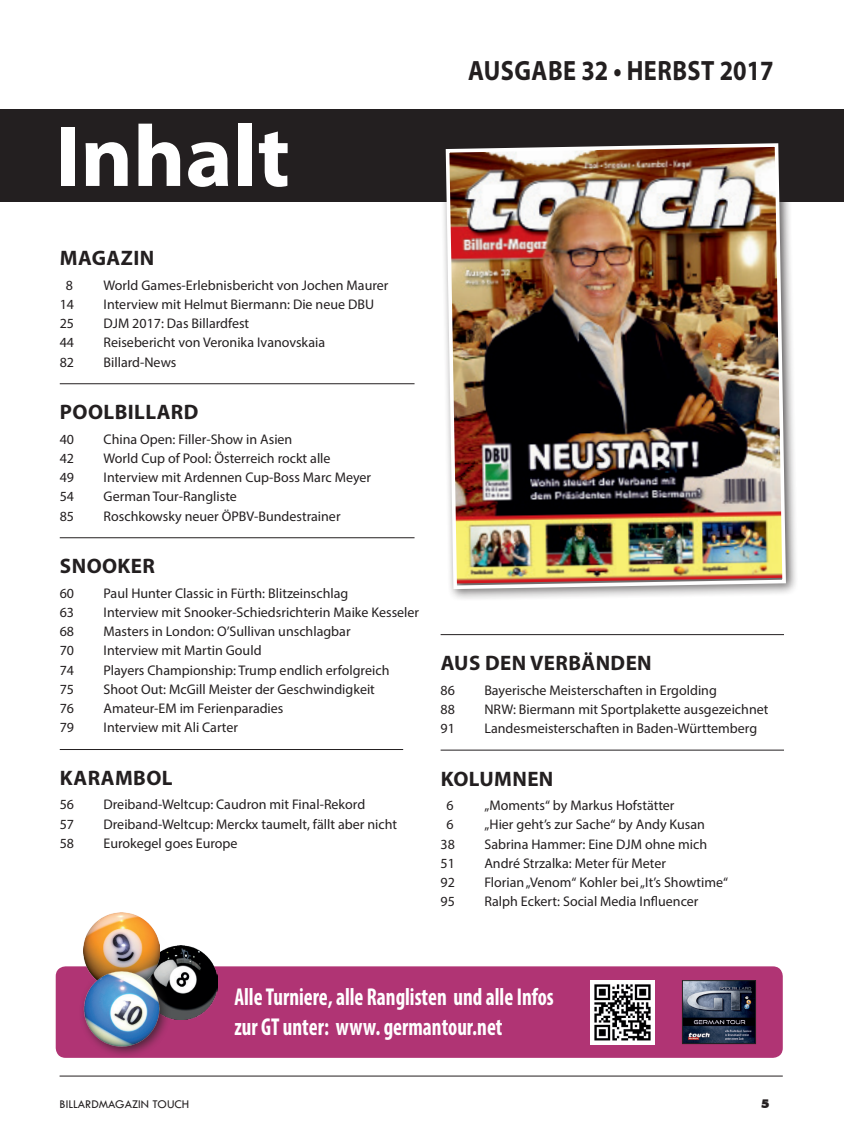
<style>
.page{position:relative;width:844px;height:1141px;background:#fff}
.page>*{position:absolute;margin:0;border:0;box-sizing:border-box;transform-origin:0 0}
.t1{font:700 87.5px "Myriad Web Pro";color:#fff}
.t2{font:700 28px "Myriad Pro";letter-spacing:.02em;color:#231f20;scale:.87 1}
.t3{font:700 condensed 24.5px/29.4px "Myriad Pro";color:#fff;scale:.87 1}
.t4{font:700 21px "Myriad Pro";letter-spacing:.02em;color:#231f20}
.t5{font:14px "Myriad Pro";color:#231f20}
.t6{font:12.25px "Tw Cen";color:#231f20}
.t7{font:900 12.25px "Futura BT";color:#231f20}
</style>
<div class="page">
<div style="left:0;top:109px;width:843px;height:93px;background:#231f20"></div>
<hr style="left:60px;top:383px;width:354px;height:1px;background:#231f20">
<hr style="left:60px;top:537px;width:354px;height:1px;background:#231f20">
<hr style="left:60px;top:749px;width:343px;height:1px;background:#231f20">
<hr style="left:440px;top:634px;width:343px;height:1px;background:#231f20">
<hr style="left:440px;top:750px;width:343px;height:1px;background:#231f20">
<hr style="left:60px;top:1076px;width:722px;height:1px;background:#231f20">
<div style="left:56px;top:966px;width:726px;height:92px;background:#b03474;border-radius:10px"></div>
<img style="left:684px;top:982px;width:69px;height:60px">
<div style="left:682px;top:980px;width:73px;height:64px;border:1px solid #231f20"></div>
<img style="left:590px;top:980px;width:64px;height:64px">
<img style="left:171px;top:946px;width:46px;height:73px">
<div style="left:87px;top:915px;width:93px;height:95px;background:#231f20;opacity:.01"></div>
<img style="left:83px;top:912px;width:76px;height:53px">
<div style="left:78px;top:965px;width:93px;height:93px;background:#231f20;opacity:.75"></div>
<img style="left:83px;top:970px;width:76px;height:76px">
<div style="left:439px;top:137px;width:359px;height:465px;background:#231f20;opacity:.75"></div>
<img style="left:444px;top:141px;width:343px;height:450px">
<h1 class="t1" style="left:55px;top:109px;width:236px">Inhalt</h1>
<h2 class="t2" style="left:468px;top:52px;width:352px">AUSGABE 32 • HERBST 2017</h2>
<h3 class="t4" style="left:60px;top:244px;width:96px">MAGAZIN</h3>
<p class="t5" style="left:66px;top:276px;width:9px">8</p>
<p class="t5" style="left:103px;top:276px;width:286px">World Games-Erlebnisbericht von Jochen Maurer</p>
<p class="t5" style="left:60px;top:296px;width:16px">14</p>
<p class="t5" style="left:103px;top:296px;width:272px">Interview mit Helmut Biermann: Die neue DBU</p>
<p class="t5" style="left:60px;top:315px;width:16px">25</p>
<p class="t5" style="left:103px;top:315px;width:147px">DJM 2017: Das Billardfest</p>
<p class="t5" style="left:60px;top:334px;width:16px">44</p>
<p class="t5" style="left:103px;top:334px;width:223px">Reisebericht von Veronika Ivanovskaia</p>
<p class="t5" style="left:60px;top:353px;width:16px">82</p>
<p class="t5" style="left:103px;top:353px;width:74px">Billard-News</p>
<h3 class="t4" style="left:60px;top:398px;width:140px">POOLBILLARD</h3>
<p class="t5" style="left:60px;top:430px;width:16px">40</p>
<p class="t5" style="left:103px;top:430px;width:190px">China Open: Filler-Show in Asien</p>
<p class="t5" style="left:60px;top:450px;width:16px">42</p>
<p class="t5" style="left:103px;top:450px;width:228px">World Cup of Pool: Österreich rockt alle</p>
<p class="t5" style="left:60px;top:469px;width:16px">49</p>
<p class="t5" style="left:103px;top:469px;width:269px">Interview mit Ardennen Cup-Boss Marc Meyer</p>
<p class="t5" style="left:60px;top:488px;width:16px">54</p>
<p class="t5" style="left:103px;top:488px;width:135px">German Tour-Rangliste</p>
<p class="t5" style="left:60px;top:507px;width:16px">85</p>
<p class="t5" style="left:103px;top:507px;width:238px">Roschkowsky neuer ÖPBV-Bundestrainer</p>
<h3 class="t4" style="left:60px;top:552px;width:97px">SNOOKER</h3>
<p class="t5" style="left:60px;top:584px;width:16px">60</p>
<p class="t5" style="left:103px;top:584px;width:246px">Paul Hunter Classic in Fürth: Blitzeinschlag</p>
<p class="t5" style="left:60px;top:604px;width:16px">63</p>
<p class="t5" style="left:103px;top:604px;width:317px">Interview mit Snooker-Schiedsrichterin Maike Kesseler</p>
<p class="t5" style="left:60px;top:623px;width:16px">68</p>
<p class="t5" style="left:103px;top:623px;width:248px">Masters in London: O’Sullivan unschlagbar</p>
<p class="t5" style="left:60px;top:642px;width:16px">70</p>
<p class="t5" style="left:103px;top:642px;width:159px">Interview mit Martin Gould</p>
<p class="t5" style="left:60px;top:661px;width:16px">74</p>
<p class="t5" style="left:103px;top:661px;width:287px">Players Championship: Trump endlich erfolgreich</p>
<p class="t5" style="left:60px;top:681px;width:16px">75</p>
<p class="t5" style="left:103px;top:681px;width:273px">Shoot Out: McGill Meister der Geschwindigkeit</p>
<p class="t5" style="left:60px;top:700px;width:16px">76</p>
<p class="t5" style="left:103px;top:700px;width:181px">Amateur-EM im Ferienparadies</p>
<p class="t5" style="left:60px;top:719px;width:16px">79</p>
<p class="t5" style="left:103px;top:719px;width:136px">Interview mit Ali Carter</p>
<h3 class="t4" style="left:60px;top:764px;width:114px">KARAMBOL</h3>
<p class="t5" style="left:60px;top:796px;width:16px">56</p>
<p class="t5" style="left:103px;top:796px;width:263px">Dreiband-Weltcup: Caudron mit Final-Rekord</p>
<p class="t5" style="left:60px;top:815px;width:16px">57</p>
<p class="t5" style="left:103px;top:815px;width:295px">Dreiband-Weltcup: Merckx taumelt, fällt aber nicht</p>
<p class="t5" style="left:60px;top:835px;width:16px">58</p>
<p class="t5" style="left:103px;top:835px;width:135px">Eurokegel goes Europe</p>
<h3 class="t4" style="left:440px;top:649px;width:212px">AUS DEN VERBÄNDEN</h3>
<p class="t5" style="left:440px;top:681px;width:16px">86</p>
<p class="t5" style="left:484px;top:681px;width:234px">Bayerische Meisterschaften in Ergolding</p>
<p class="t5" style="left:440px;top:700px;width:16px">88</p>
<p class="t5" style="left:484px;top:700px;width:285px">NRW: Biermann mit Sportplakette ausgezeichnet</p>
<p class="t5" style="left:440px;top:720px;width:16px">91</p>
<p class="t5" style="left:484px;top:720px;width:274px">Landesmeisterschaften in Baden-Württemberg</p>
<h3 class="t4" style="left:440px;top:765px;width:114px">KOLUMNEN</h3>
<p class="t5" style="left:446px;top:797px;width:9px">6</p>
<p class="t5" style="left:484px;top:797px;width:191px">„Moments“ by Markus Hofstätter</p>
<p class="t5" style="left:446px;top:816px;width:9px">6</p>
<p class="t5" style="left:484px;top:816px;width:222px">„Hier geht’s zur Sache“ by Andy Kusan</p>
<p class="t5" style="left:440px;top:835px;width:16px">38</p>
<p class="t5" style="left:484px;top:835px;width:224px">Sabrina Hammer: Eine DJM ohne mich</p>
<p class="t5" style="left:440px;top:854px;width:16px">51</p>
<p class="t5" style="left:484px;top:854px;width:183px">André Strzalka: Meter für Meter</p>
<p class="t5" style="left:440px;top:874px;width:16px">92</p>
<p class="t5" style="left:484px;top:874px;width:245px">Florian „Venom“ Kohler bei „It’s Showtime“</p>
<p class="t5" style="left:440px;top:893px;width:16px">95</p>
<p class="t5" style="left:484px;top:893px;width:215px">Ralph Eckert: Social Media Influencer</p>
<h3 class="t3" style="left:234px;top:982px;width:368px">Alle Turniere, alle Ranglisten und alle Infos zur GT unter: www. germantour.net</h3>
<p class="t6" style="left:60px;top:1096px;width:131px">BILLARDMAGAZIN TOUCH</p>
<p class="t7" style="left:761px;top:1096px;width:10px">5</p>
</div>
